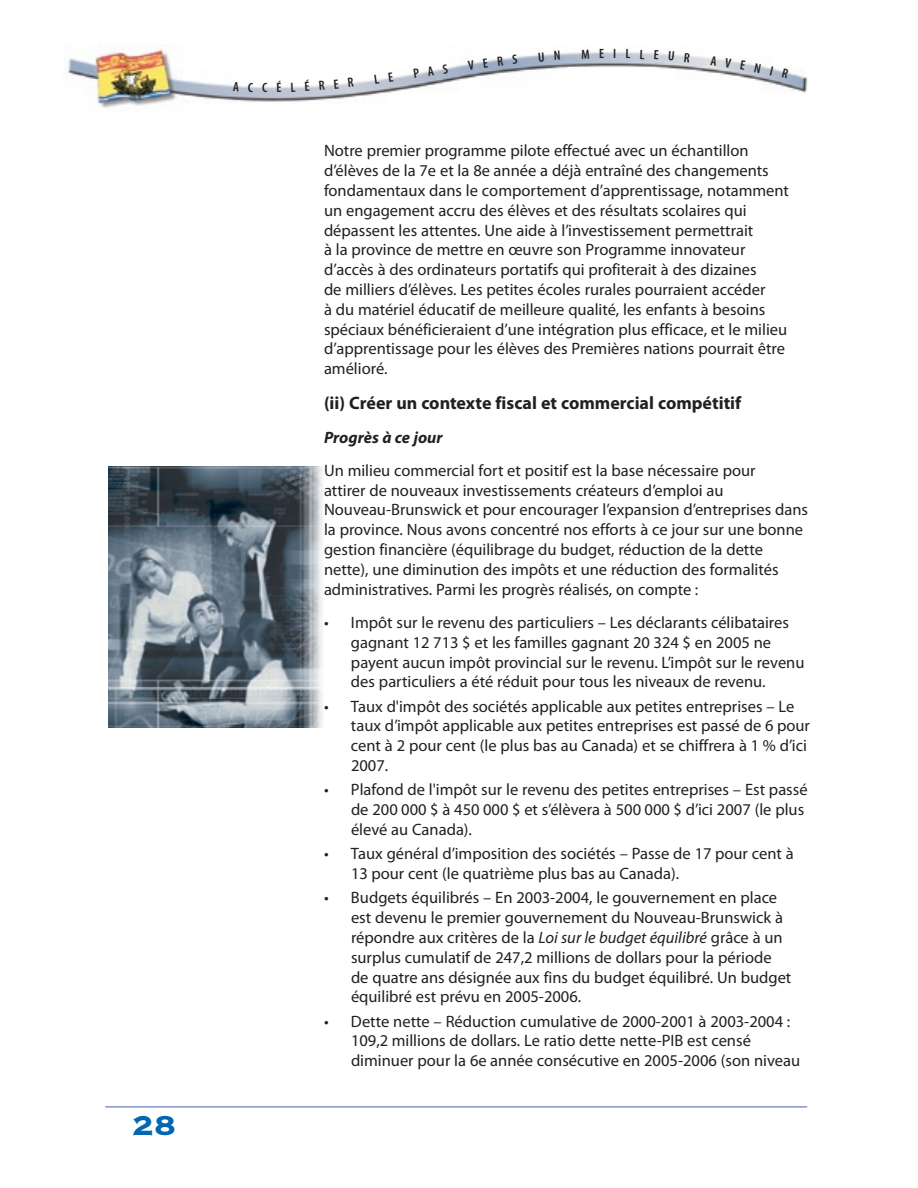
<style>
.page{position:relative;width:918px;height:1188px;background:#fff}
.page>*{position:absolute;margin:0;border:0;box-sizing:border-box;transform-origin:0 0}
.t1{font:36px "Copperplate Thirty Three BC";color:#0167b4}
.t2{font:700 18px "Myriad Pro";color:#231f20}
.t3{font:16.5px/19.8px "Myriad Pro";color:#231f20}
.t4{font:italic 700 16.5px "Myriad Pro";color:#231f20}
.t5{font:600 condensed 13.5px "Myriad Pro";color:#231f20}
.s1{font-style:italic}
</style>
<div class="page">
<img style="left:108px;top:466px;width:215px;height:262px">
<img style="left:67px;top:44px;width:741px;height:64px">
<hr style="left:105px;top:1106px;width:702px;height:2px;background:#8295cb">
<svg style="left:233px;top:81px;width:6px;height:10px"></svg>
<svg style="left:248px;top:82px;width:5px;height:10px"></svg>
<svg style="left:277px;top:81px;width:4px;height:11px"></svg>
<svg style="left:291px;top:82px;width:4px;height:10px"></svg>
<svg style="left:305px;top:79px;width:5px;height:12px"></svg>
<svg style="left:319px;top:80px;width:6px;height:10px"></svg>
<svg style="left:334px;top:79px;width:5px;height:10px"></svg>
<svg style="left:348px;top:77px;width:6px;height:10px"></svg>
<svg style="left:374px;top:72px;width:19px;height:12px"></svg>
<svg style="left:414px;top:64px;width:34px;height:14px"></svg>
<svg style="left:468px;top:58px;width:20px;height:12px"></svg>
<svg style="left:497px;top:56px;width:7px;height:10px"></svg>
<svg style="left:512px;top:54px;width:6px;height:10px"></svg>
<svg style="left:539px;top:52px;width:5px;height:10px"></svg>
<svg style="left:554px;top:51px;width:6px;height:9px"></svg>
<svg style="left:582px;top:49px;width:7px;height:10px"></svg>
<svg style="left:614px;top:49px;width:2px;height:9px"></svg>
<svg style="left:626px;top:49px;width:4px;height:9px"></svg>
<svg style="left:640px;top:49px;width:5px;height:10px"></svg>
<svg style="left:654px;top:50px;width:5px;height:10px"></svg>
<svg style="left:669px;top:51px;width:5px;height:10px"></svg>
<svg style="left:684px;top:52px;width:6px;height:10px"></svg>
<svg style="left:710px;top:55px;width:7px;height:10px"></svg>
<svg style="left:725px;top:57px;width:7px;height:11px"></svg>
<svg style="left:740px;top:60px;width:6px;height:10px"></svg>
<svg style="left:754px;top:63px;width:7px;height:10px"></svg>
<svg style="left:770px;top:66px;width:3px;height:9px"></svg>
<svg style="left:782px;top:69px;width:7px;height:10px"></svg>
<h1 class="t1" style="left:132px;top:1107px;width:45px">28</h1>
<p class="t5" style="left:262px;top:80px;width:7px">C</p>
<p class="t5" style="left:599px;top:46px;width:7px">E</p>
<p class="t3" style="left:324px;top:141px;width:467px">Notre premier programme pilote effectué avec un échantillon d’élèves de la 7e et la 8e année a déjà entraîné des changements fondamentaux dans le comportement d’apprentissage, notamment un engagement accru des élèves et des résultats scolaires qui dépassent les attentes. Une aide à l’investissement permettrait<br>à la province de mettre en œuvre son Programme innovateur d’accès à des ordinateurs portatifs qui profiterait à des dizaines<br>de milliers d’élèves. Les petites écoles rurales pourraient accéder<br>à du matériel éducatif de meilleure qualité, les enfants à besoins spéciaux bénéficieraient d’une intégration plus efficace, et le milieu d’apprentissage pour les élèves des Premières nations pourrait être amélioré.</p>
<p class="t2" style="left:324px;top:393px;width:419px">(ii) Créer un contexte fiscal et commercial compétitif</p>
<p class="t4" style="left:324px;top:428px;width:120px">Progrès à ce jour</p>
<p class="t3" style="left:324px;top:461px;width:486px">Un milieu commercial fort et positif est la base nécessaire pour<br>attirer de nouveaux investissements créateurs d’emploi au Nouveau-Brunswick et pour encourager l’expansion d’entreprises dans la province. Nous avons concentré nos efforts à ce jour sur une bonne gestion financière (équilibrage du budget, réduction de la dette nette), une diminution des impôts et une réduction des formalités administratives. Parmi les progrès réalisés, on compte :</p>
<p class="t3" style="left:351px;top:613px;width:455px;text-indent:-27px">• Impôt sur le revenu des particuliers – Les déclarants célibataires gagnant 12 713 $ et les familles gagnant 20 324 $ en 2005 ne payent aucun impôt provincial sur le revenu. L’impôt sur le revenu des particuliers a été réduit pour tous les niveaux de revenu.</p>
<p class="t3" style="left:351px;top:697px;width:460px;text-indent:-27px">• Taux d'impôt des sociétés applicable aux petites entreprises – Le taux d’impôt applicable aux petites entreprises est passé de 6 pour cent à 2 pour cent (le plus bas au Canada) et se chiffrera à 1 % d’ici 2007.</p>
<p class="t3" style="left:351px;top:780px;width:458px;text-indent:-27px">• Plafond de l'impôt sur le revenu des petites entreprises – Est passé de 200 000 $ à 450 000 $ et s’élèvera à 500 000 $ d’ici 2007 (le plus élevé au Canada).</p>
<p class="t3" style="left:351px;top:844px;width:444px;text-indent:-27px">• Taux général d’imposition des sociétés – Passe de 17 pour cent à<br>13 pour cent (le quatrième plus bas au Canada).</p>
<p class="t3" style="left:351px;top:888px;width:442px;text-indent:-27px">• Budgets équilibrés – En 2003-2004, le gouvernement en place est devenu le premier gouvernement du Nouveau-Brunswick à répondre aux critères de la <span class="s1">Loi sur le budget équilibré</span> grâce à un surplus cumulatif de 247,2 millions de dollars pour la période de quatre ans désignée aux fins du budget équilibré. Un budget équilibré est prévu en 2005-2006.</p>
<p class="t3" style="left:351px;top:1012px;width:451px;text-indent:-27px">• Dette nette – Réduction cumulative de 2000-2001 à 2003-2004 :<br>109,2 millions de dollars. Le ratio dette nette-PIB est censé diminuer pour la 6e année consécutive en 2005-2006 (son niveau</p>
</div>
